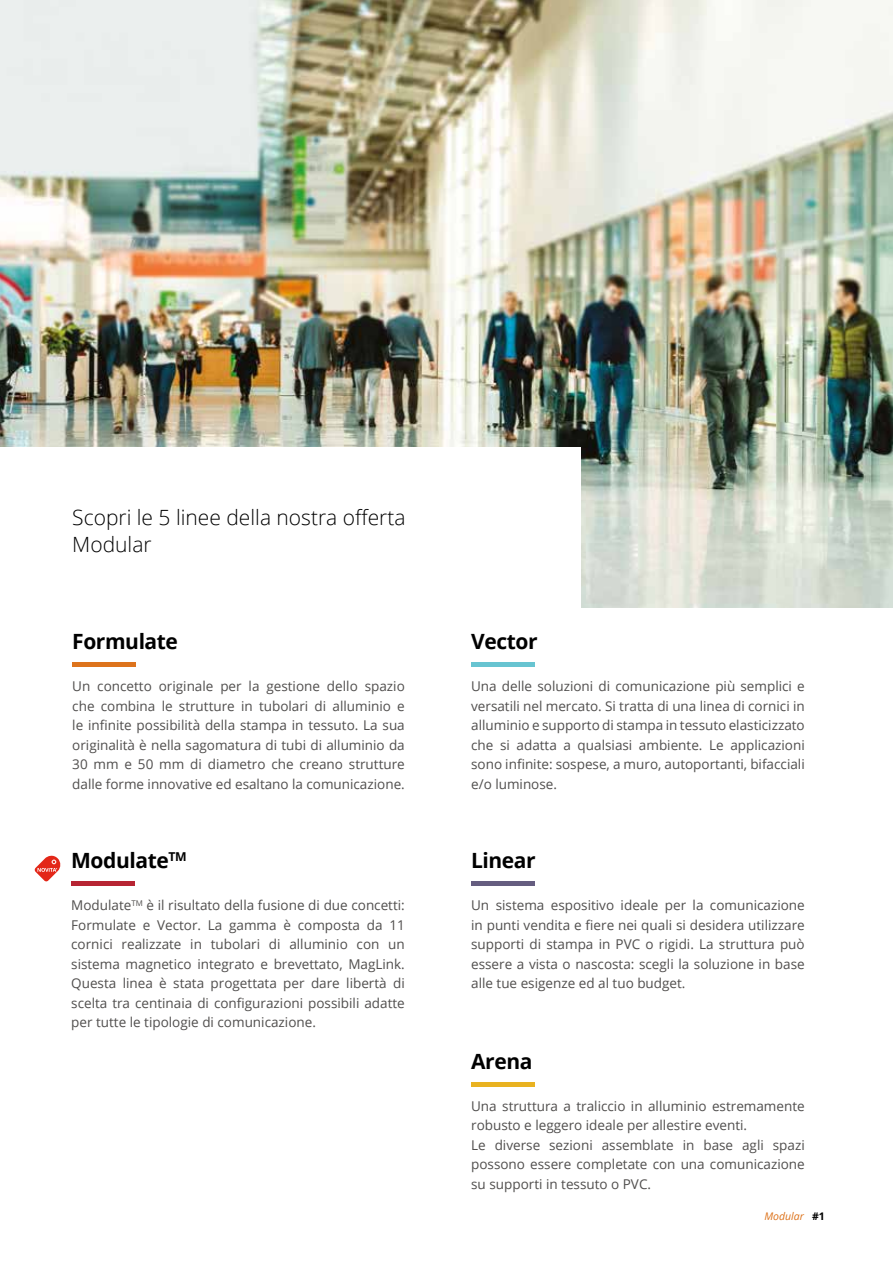
<style>
.page{position:relative;width:893px;height:1263px;background:#fff}
.page>*{position:absolute;margin:0;border:0;box-sizing:border-box;transform-origin:0 0}
.t1{font:300 21px/27px "Open Sans";color:#000}
.t2{font:700 21px "Open Sans";letter-spacing:-.02em;color:#000}
.t3{font:13.5px/19.5px "Open Sans";color:#504e4d;text-align:justify}
.t4{font:italic 10.5px "Open Sans";color:#dd731c}
.s1{font-weight:700;font-style:normal;color:#000}
</style>
<div class="page">
<img style="left:0;top:0;width:893px;height:607px">
<div style="left:0;top:448px;width:580px;height:815px;background:#fff"></div>
<hr style="left:72px;top:663px;width:64px;height:4px;background:#dd731c">
<hr style="left:71px;top:882px;width:64px;height:4px;background:#b72533">
<hr style="left:471px;top:663px;width:64px;height:4px;background:#67c4d1">
<hr style="left:471px;top:882px;width:64px;height:4px;background:#655d80">
<div style="left:471px;top:1082px;width:64px;height:5px;background:#e9b220"></div>
<svg style="left:34px;top:855px;width:27px;height:26px"></svg>
<h1 class="t1" style="left:72px;top:503px;width:335px">Scopri le 5 linee della nostra offerta<br>Modular</h1>
<h1 class="t2" style="left:72px;top:627px;width:107px">Formulate</h1>
<p class="t3" style="left:72px;top:676px;width:334px">Un concetto originale per la gestione dello spazio che combina le strutture in tubolari di alluminio e le infinite possibilità della stampa in tessuto. La sua originalità è nella sagomatura di tubi di alluminio da 30 mm e 50 mm di diametro che creano strutture dalle forme innovative ed esaltano la comunicazione.</p>
<h1 class="t2" style="left:71px;top:845px;width:117px">Modulate<sup>TM</sup></h1>
<p class="t3" style="left:71px;top:895px;width:335px">Modulate<sup>TM</sup> è il risultato della fusione di due concetti:<br>Formulate e Vector. La gamma è composta da 11 cornici realizzate in tubolari di alluminio con un sistema magnetico integrato e brevettato, MagLink.<br>Questa linea è stata progettata per dare libertà di scelta tra centinaia di configurazioni possibili adatte per tutte le tipologie di comunicazione.</p>
<h1 class="t2" style="left:471px;top:627px;width:68px">Vector</h1>
<p class="t3" style="left:471px;top:676px;width:335px">Una delle soluzioni di comunicazione più semplici e versatili nel mercato. Si tratta di una linea di cornici in alluminio e supporto di stampa in tessuto elasticizzato che si adatta a qualsiasi ambiente. Le applicazioni sono infinite: sospese, a muro, autoportanti, bifacciali e/o luminose.</p>
<h1 class="t2" style="left:471px;top:845px;width:66px">Linear</h1>
<p class="t3" style="left:471px;top:895px;width:335px">Un sistema espositivo ideale per la comunicazione in punti vendita e fiere nei quali si desidera utilizzare supporti di stampa in PVC o rigidi. La struttura può essere a vista o nascosta: scegli la soluzione in base alle tue esigenze ed al tuo budget.</p>
<h1 class="t2" style="left:471px;top:1046px;width:63px">Arena</h1>
<p class="t3" style="left:471px;top:1096px;width:335px;text-align:left">Una struttura a traliccio in alluminio estremamente robusto e leggero ideale per allestire eventi.<br>Le diverse sezioni assemblate in base agli spazi possono essere completate con una comunicazione su supporti in tessuto o PVC.</p>
<p class="t4" style="left:764px;top:1209px;width:62px">Modular <span class="s1">#1</span></p>
</div>
